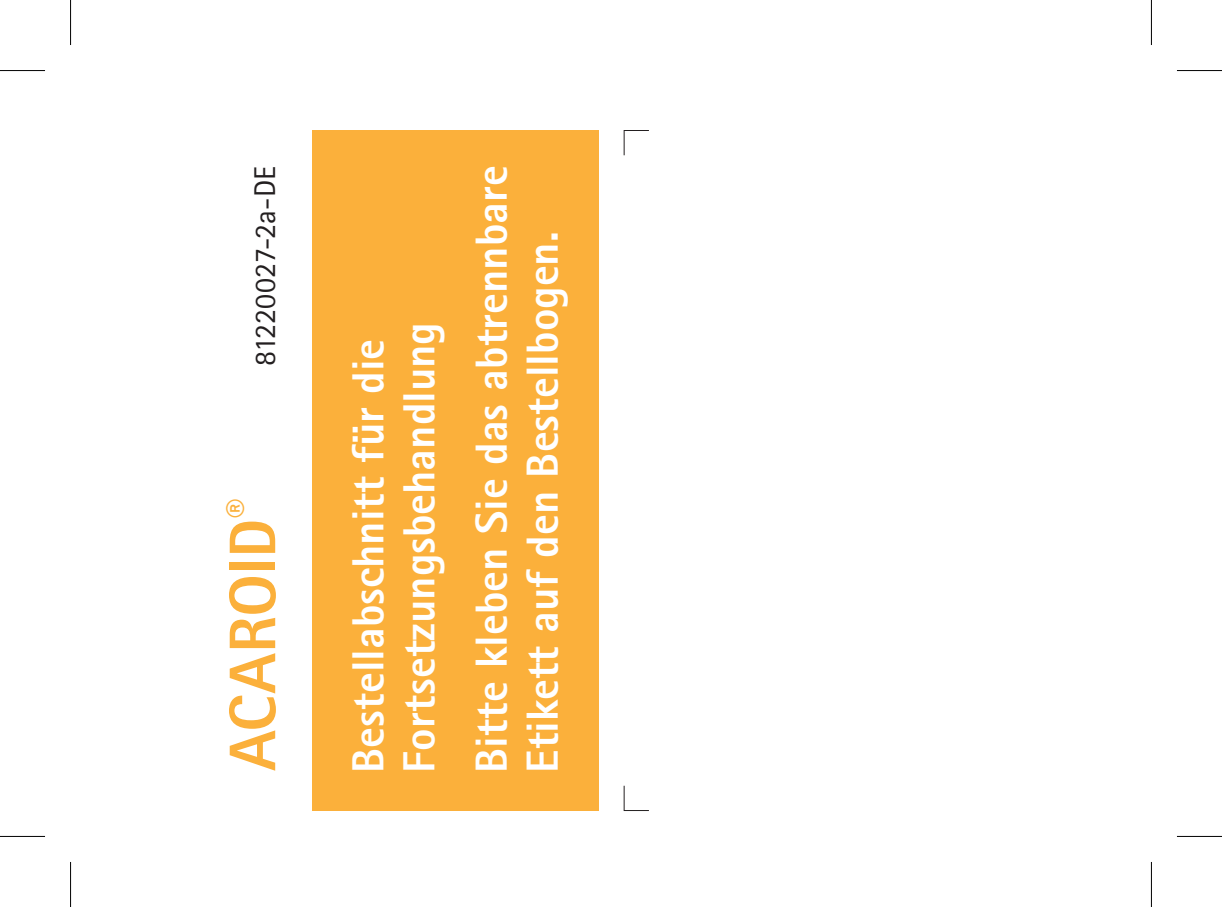
<style>
.page{position:relative;width:1222px;height:907px;background:#fff}
.page>*{position:absolute;margin:0;border:0;box-sizing:border-box;transform-origin:0 0}
.t1{font:800 66px "Merck Sans Serif Pro";letter-spacing:-.005em;color:#fbb03b}
.t2{font:800 45px/51px "Merck Sans Serif Pro";color:#fff}
.t3{font:800 38.4px "Merck Sans Serif Pro";color:#fbb03b}
.t4{font:30px "Merck Sans Serif Pro";color:#231f20}
</style>
<div class="page">
<div style="left:312px;top:130px;width:286px;height:680px;background:#fbb03b"></div>
<svg style="left:623px;top:130px;width:26px;height:26px"></svg>
<svg style="left:623px;top:785px;width:26px;height:26px"></svg>
<svg style="left:0;top:836px;width:45px;height:1px"></svg>
<svg style="left:1177px;top:836px;width:44px;height:1px"></svg>
<hr style="left:0;top:70px;width:45px;height:1px;background:#000">
<hr style="left:1176px;top:70px;width:45px;height:1px;background:#000">
<hr style="left:0;top:835px;width:45px;height:1px;background:#000">
<hr style="left:1176px;top:835px;width:45px;height:1px;background:#000">
<hr style="left:70px;top:0;width:1px;height:45px;background:#000">
<hr style="left:70px;top:861px;width:1px;height:45px;background:#000">
<hr style="left:1150px;top:0;width:1px;height:45px;background:#000">
<hr style="left:1150px;top:861px;width:1px;height:45px;background:#000">
<p class="t4" style="left:247px;top:366px;width:202px;rotate:-90deg">81220027-2a-DE</p>
<p class="t3" style="left:216px;top:518px;width:21px;rotate:-90deg">®</p>
<h1 class="t1" style="left:211px;top:770px;width:253px;rotate:-90deg">ACAROID</h1>
<p class="t2" style="left:343px;top:772px;width:452px;rotate:-90deg">Bestellabschnitt für die<br>Fortsetzungsbehandlung</p>
<p class="t2" style="left:466px;top:772px;width:608px;rotate:-90deg">Bitte kleben Sie das abtrennbare<br>Etikett auf den Bestellbogen.</p>
</div>
